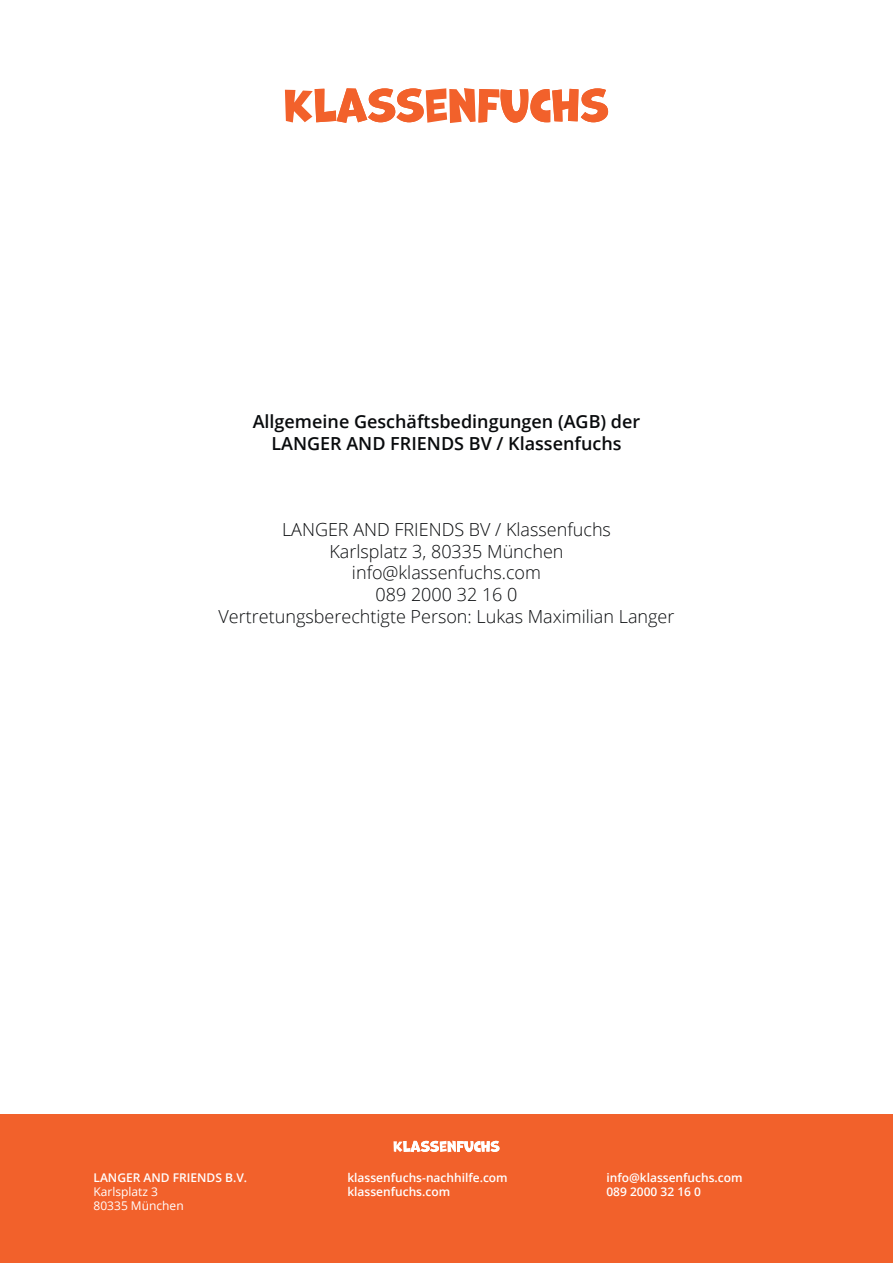
<style>
.page{position:relative;width:893px;height:1263px;background:#fff}
.page>*{position:absolute;margin:0;border:0;box-sizing:border-box;transform-origin:0 0}
.t1{font:300 18px/21.6px "Open Sans";color:#090b0d;text-align:center}
.t2{font:600 18px/21.6px "Open Sans";color:#090b0d;text-align:center}
.t3{font:600 12px/14.4px "Open Sans";color:#fff}
.t4{font:12px/14.4px "Open Sans";color:#fff}
</style>
<div class="page">
<div style="left:0;top:1114px;width:893px;height:149px;background:#f2612b"></div>
<svg style="left:285px;top:88px;width:323px;height:35px"></svg>
<svg style="left:393px;top:1141px;width:106px;height:11px"></svg>
<p class="t2" style="left:253px;top:410px;width:389px">Allgemeine Geschäftsbedingungen (AGB) der<br>LANGER AND FRIENDS BV / Klassenfuchs</p>
<p class="t1" style="left:219px;top:518px;width:457px">LANGER AND FRIENDS BV / Klassenfuchs<br>Karlsplatz 3, 80335 München<br>info@klassenfuchs.com<br>089 2000 32 16 0<br>Vertretungsberechtigte Person: Lukas Maximilian Langer</p>
<p class="t3" style="left:94px;top:1170px;width:155px">LANGER AND FRIENDS B.V.</p>
<p class="t4" style="left:94px;top:1184px;width:92px">Karlsplatz 3<br>80335 München</p>
<p class="t3" style="left:347px;top:1170px;width:162px">klassenfuchs-nachhilfe.com klassenfuchs.com</p>
<p class="t3" style="left:606px;top:1170px;width:138px">info@klassenfuchs.com<br>089 2000 32 16 0</p>
</div>
